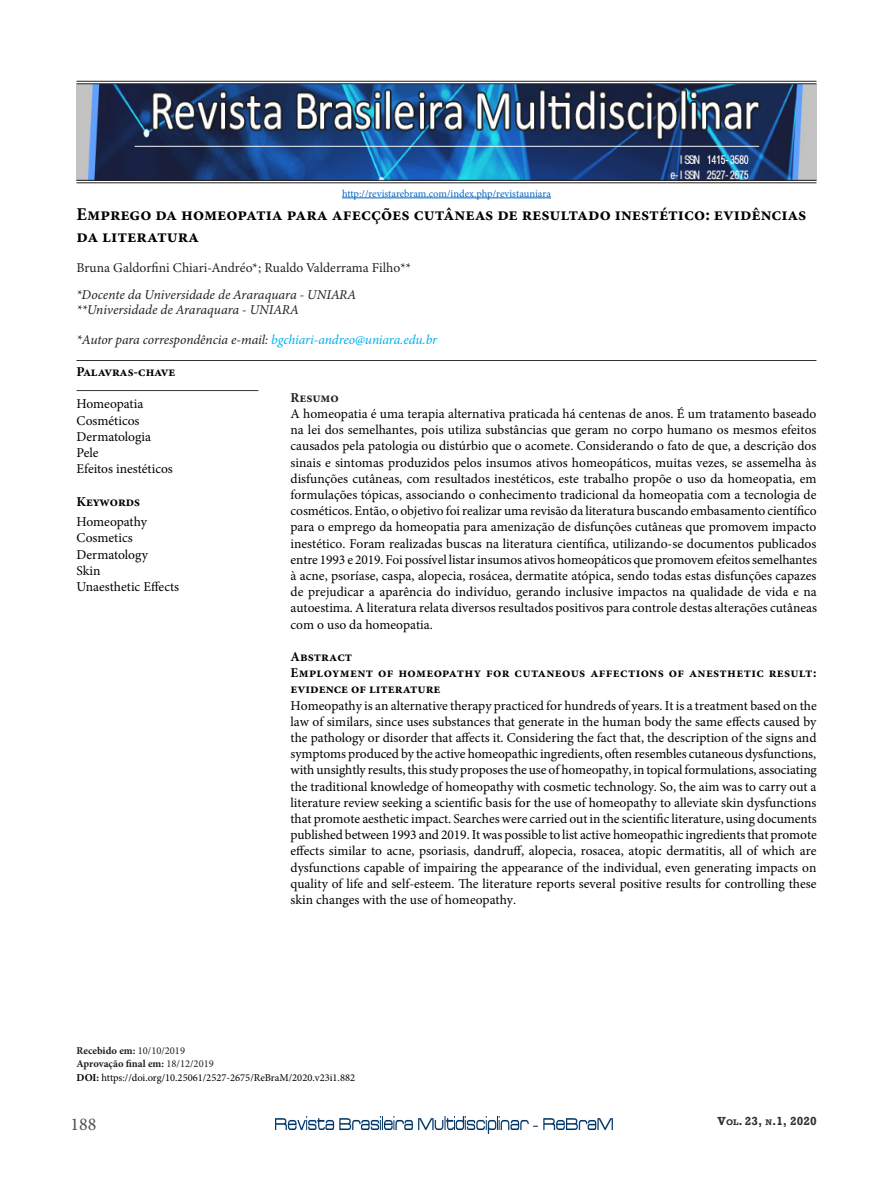
<style>
.page{position:relative;width:893px;height:1191px;background:#fff}
.page>*{position:absolute;margin:0;border:0;box-sizing:border-box;transform-origin:0 0}
.Nomes_autores{font:700 18px/21.6px "Minion Pro";color:#000}
.t1{font:18px "Minion Pro";color:#4f4f50}
.Nomes_autores-2{font:13.5px/16.2px "Minion Pro";color:#000;text-align:justify}
.Nomes_autores-3{font:700 13.5px/16.2px "Minion Pro";letter-spacing:.02em;color:#000}
.Nomes_autores-4{font:italic 13.5px "Minion 3";color:#231f20}
.Nomes_autores-5{font:italic 13.5px "Minion Pro";letter-spacing:-.01em;color:#231f20}
.Nomes_autores-6{font:13.5px "Minion 3";color:#231f20}
.Nomes_autores-7{font:700 13.5px "Minion 3";letter-spacing:.02em;color:#000}
.Nomes_autores-8{font:700 13.5px "Minion Pro";color:#000}
.Nomes_autores-9{font:700 13.5px "Minion Pro";letter-spacing:-.005em;color:#231f20}
.t2{font:700 12px "Rockwell";color:#333}
.Corpo_do_texto{font:10.5px "Minion Pro";color:#000}
.Citação_com_recuo{font:10.5px "Minion Pro";letter-spacing:-.005em;color:#0563c1}
.Corpo_do_texto-2{font:700 10.5px "Minion Pro";color:#231f20}
.s1{font-family:"Minion Pro"}
.s2{color:#00aeef}
.s3{font-weight:400}
.s4{font-weight:700}
.s5{font-size:8.4px}
</style>
<div class="page">
<img style="left:275px;top:1116px;width:338px;height:17px">
<hr style="left:342px;top:198px;width:209px;height:1px;background:#0563c1">
<hr style="left:76px;top:360px;width:740px;height:1px;background:#333">
<hr style="left:77px;top:390px;width:181px;height:1px;background:#333">
<img style="left:76px;top:84px;width:740px;height:96px">
<hr style="left:76px;top:81px;width:740px;height:1px;background:#231f20">
<hr style="left:76px;top:83px;width:740px;height:1px;background:#231f20">
<hr style="left:76px;top:180px;width:740px;height:1px;background:#231f20">
<hr style="left:76px;top:182px;width:740px;height:1px;background:#231f20">
<p class="Citação_com_recuo" style="left:342px;top:186px;width:210px">http://revistarebram.com/index.php/revistauniara</p>
<p class="Nomes_autores" style="left:76px;top:203px;width:731px">Emprego da homeopatia para afecções cutâneas de resultado inestético: evidências da literatura</p>
<p class="Nomes_autores-6" style="left:76px;top:258px;width:336px">Bruna Galdorfini Chiari-Andréo*; Rualdo Valderrama Filho**</p>
<p class="Nomes_autores-4" style="left:76px;top:285px;width:281px">*Docente da Universidade de Araraquara - UNIARA</p>
<p class="Nomes_autores-4" style="left:76px;top:300px;width:223px"><span class="s1">**</span>Universidade de Araraquara - UNIARA</p>
<p class="Nomes_autores-5" style="left:76px;top:330px;width:362px">*Autor para correspondência e-mail: <span class="s2">bgchiari-andreo@uniara.edu.br</span></p>
<p class="Nomes_autores-7" style="left:76px;top:362px;width:100px">Palavras-chave</p>
<p class="Nomes_autores-2" style="left:76px;top:396px;width:68px">Homeopatia</p>
<p class="Nomes_autores-2" style="left:76px;top:412px;width:65px">Cosméticos</p>
<p class="Nomes_autores-2" style="left:76px;top:428px;width:76px">Dermatologia</p>
<p class="Nomes_autores-2" style="left:76px;top:445px;width:24px">Pele</p>
<p class="Nomes_autores-2" style="left:76px;top:461px;width:98px">Efeitos inestéticos</p>
<p class="Nomes_autores-7" style="left:76px;top:492px;width:65px">Keywords</p>
<p class="Nomes_autores-2" style="left:76px;top:514px;width:72px">Homeopathy</p>
<p class="Nomes_autores-2" style="left:76px;top:530px;width:58px">Cosmetics</p>
<p class="Nomes_autores-2" style="left:76px;top:546px;width:73px">Dermatology</p>
<p class="Nomes_autores-2" style="left:76px;top:562px;width:26px">Skin</p>
<p class="Nomes_autores-2" style="left:76px;top:578px;width:104px">Unaesthetic Effects</p>
<p class="Nomes_autores-9" style="left:291px;top:388px;width:50px">Resumo</p>
<p class="Nomes_autores-2" style="left:291px;top:405px;width:528px">A homeopatia é uma terapia alternativa praticada há centenas de anos. É um tratamento baseado na lei dos semelhantes, pois utiliza substâncias que geram no corpo humano os mesmos efeitos causados pela patologia ou distúrbio que o acomete. Considerando o fato de que, a descrição dos sinais e sintomas produzidos pelos insumos ativos homeopáticos, muitas vezes, se assemelha às disfunções cutâneas, com resultados inestéticos, este trabalho propõe o uso da homeopatia, em formulações tópicas, associando o conhecimento tradicional da homeopatia com a tecnologia de cosméticos. Então, o objetivo foi realizar uma revisão da literatura buscando embasamento científico para o emprego da homeopatia para amenização de disfunções cutâneas que promovem impacto inestético. Foram realizadas buscas na literatura científica, utilizando-se documentos publicados entre 1993 e 2019. Foi possível listar insumos ativos homeopáticos que promovem efeitos semelhantes à acne, psoríase, caspa, alopecia, rosácea, dermatite atópica, sendo todas estas disfunções capazes de prejudicar a aparência do indivíduo, gerando inclusive impactos na qualidade de vida e na autoestima. A literatura relata diversos resultados positivos para controle destas alterações cutâneas com o uso da homeopatia.</p>
<p class="Nomes_autores-8" style="left:291px;top:647px;width:63px">Abstract</p>
<p class="Nomes_autores-3" style="left:291px;top:664px;width:527px">Employment of homeopathy for cutaneous affections of anesthetic result: evidence of literature</p>
<p class="Nomes_autores-2" style="left:291px;top:697px;width:528px">Homeopathy is an alternative therapy practiced for hundreds of years. It is a treatment based on the law of similars, since uses substances that generate in the human body the same effects caused by the pathology or disorder that affects it. Considering the fact that, the description of the signs and symptoms produced by the active homeopathic ingredients, often resembles cutaneous dysfunctions, with unsightly results, this study proposes the use of homeopathy, in topical formulations, associating the traditional knowledge of homeopathy with cosmetic technology. So, the aim was to carry out a literature review seeking a scientific basis for the use of homeopathy to alleviate skin dysfunctions that promote aesthetic impact. Searches were carried out in the scientific literature, using documents published between 1993 and 2019. It was possible to list active homeopathic ingredients that promote effects similar to acne, psoriasis, dandruff, alopecia, rosacea, atopic dermatitis, all of which are dysfunctions capable of impairing the appearance of the individual, even generating impacts on quality of life and self-esteem. The literature reports several positive results for controlling these skin changes with the use of homeopathy.</p>
<p class="Corpo_do_texto-2" style="left:76px;top:1043px;width:110px">Recebido em: <span class="s3">10/10/2019</span></p>
<p class="Corpo_do_texto-2" style="left:76px;top:1056px;width:139px">Aprovação final em: <span class="s3">18/12/2019</span></p>
<p class="Corpo_do_texto" style="left:76px;top:1070px;width:280px"><span class="s4">DOI:</span> https://doi.org/10.25061/2527-2675/ReBraM/2020.v23i1.882</p>
<h1 class="t1" style="left:71px;top:1111px;width:27px">188</h1>
<p class="t2" style="left:718px;top:1113px;width:101px">V<span class="s5">ol</span>. 23, <span class="s5">n</span>.1, 2020</p>
</div>
